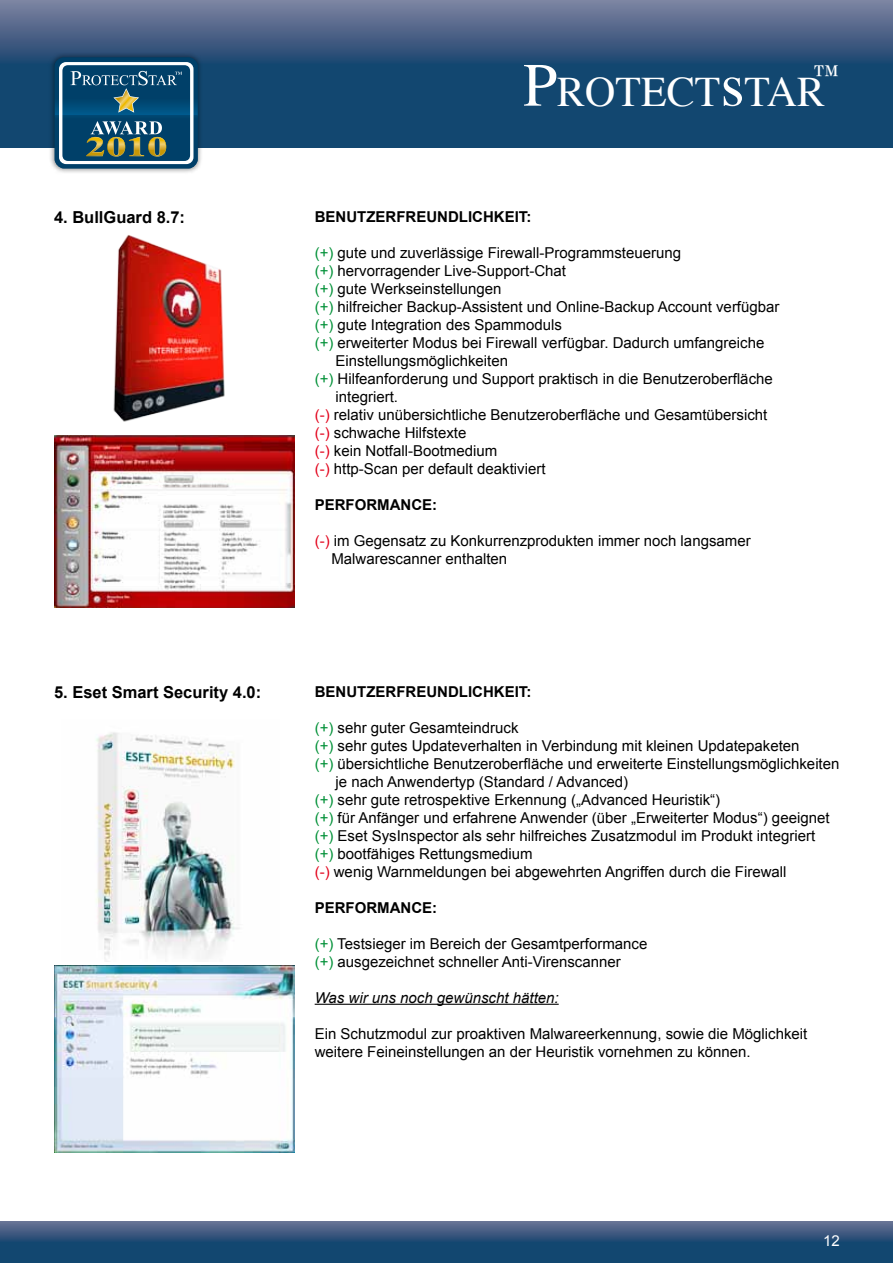
<style>
.page{position:relative;width:893px;height:1263px;background:#fff}
.page>*{position:absolute;margin:0;border:0;box-sizing:border-box;transform-origin:0 0}
.t1{font:42px "Times";color:#fff}
.t2{font:31.5px "Times";color:#fff}
.t3{font:700 16.5px "Arial";color:#000}
.t4{font:15px/18px "Arial";color:#000}
.t5{font:700 15px "Arial";color:#000}
.t6{font:italic 15px "Arial";color:#000}
.t7{font:15px "Arial";color:#fff}
.s1{font-size:61.5px}
.s2{color:#009037}
.s3{color:#e2001a}
</style>
<div class="page">
<svg style="left:0;top:0;width:893px;height:148px;background:#2f557b"></svg>
<svg style="left:0;top:1222px;width:893px;height:41px;background:#295178"></svg>
<img style="left:47px;top:50px;width:159px;height:123px">
<svg style="left:55px;top:58px;width:143px;height:110px;background:#32647d"></svg>
<img style="left:54px;top:436px;width:241px;height:171px">
<img style="left:82px;top:235px;width:184px;height:204px">
<hr style="left:315px;top:1004px;width:244px;height:1px;background:#000">
<img style="left:96px;top:732px;width:144px;height:228px">
<img style="left:54px;top:966px;width:241px;height:186px">
<p class="t3" style="left:54px;top:208px;width:133px">4. BullGuard 8.7:</p>
<p class="t3" style="left:54px;top:683px;width:209px">5. Eset Smart Security 4.0:</p>
<h1 class="t1" style="left:523px;top:52px;width:304px"><span class="s1">P</span>ROTECT<span class="s1">s</span>TAR</h1>
<h2 class="t2" style="left:813px;top:46px;width:32px">™</h2>
<p class="t5" style="left:315px;top:208px;width:54px">BENUTZER</p>
<p class="t5" style="left:396px;top:208px;width:136px">FREUNDLICH KEIT:</p>
<p class="t4" style="left:315px;top:244px;width:368px"><span class="s2">(+)</span> gute und zuverlässige Firewall-Programmsteuerung</p>
<p class="t4" style="left:315px;top:262px;width:253px"><span class="s2">(+)</span> hervorragender Live-Support-Chat</p>
<p class="t4" style="left:315px;top:280px;width:188px"><span class="s2">(+)</span> gute Werkseinstellungen</p>
<p class="t4" style="left:315px;top:298px;width:466px"><span class="s2">(+)</span> hilfreicher Backup-Assistent und Online-Backup Account verfügbar</p>
<p class="t4" style="left:315px;top:316px;width:249px"><span class="s2">(+)</span> gute Integration des Spammoduls</p>
<p class="t4" style="left:315px;top:334px;width:451px"><span class="s2">(+)</span> erweiterter Modus bei Firewall verfügbar. Dadurch umfangreiche</p>
<p class="t4" style="left:335px;top:352px;width:174px">Einstellungsmöglichkeiten</p>
<p class="t4" style="left:315px;top:370px;width:460px"><span class="s2">(+)</span> Hilfeanforderung und Support praktisch in die Benutzeroberfläche</p>
<p class="t4" style="left:335px;top:388px;width:64px">integriert.</p>
<p class="t4" style="left:315px;top:406px;width:454px"><span class="s3">(-)</span> relativ unübersichtliche Benutzeroberfläche und Gesamtübersicht</p>
<p class="t4" style="left:315px;top:424px;width:153px"><span class="s3">(-)</span> schwache Hilfstexte</p>
<p class="t4" style="left:315px;top:442px;width:184px"><span class="s3">(-)</span> kein Notfall-Bootmedium</p>
<p class="t4" style="left:315px;top:460px;width:232px"><span class="s3">(-)</span> http-Scan per default deaktiviert</p>
<p class="t5" style="left:315px;top:496px;width:87px">PERFORMANCE</p>
<p class="t5" style="left:432px;top:496px;width:6px">:</p>
<p class="t4" style="left:331px;top:532px;width:421px;text-indent:-17px"><span class="s3">(-)</span> im Gegensatz zu Konkurrenzprodukten immer noch langsamer<br>Malwarescanner enthalten</p>
<p class="t5" style="left:315px;top:683px;width:54px">BENUTZER</p>
<p class="t5" style="left:396px;top:683px;width:136px">FREUNDLICH KEIT:</p>
<p class="t4" style="left:315px;top:718px;width:205px"><span class="s2">(+)</span> sehr guter Gesamteindruck</p>
<p class="t4" style="left:315px;top:736px;width:486px"><span class="s2">(+)</span> sehr gutes U pdateverhalten in Verbindung mit kleinen U pdatepaketen</p>
<p class="t4" style="left:315px;top:754px;width:526px"><span class="s2">(+)</span> übersichtliche Benutzeroberfläche und erweiterte Einstellungsmöglichkeiten</p>
<p class="t4" style="left:335px;top:772px;width:294px">je nach Anwendertyp (Standard / Advanced)</p>
<p class="t4" style="left:315px;top:790px;width:407px"><span class="s2">(+)</span> sehr gute retrospektive Erkennung („Advanced Heuristik“)</p>
<p class="t4" style="left:315px;top:808px;width:516px"><span class="s2">(+)</span> für Anfänger und erfahrene Anwender (über „Erweiterter Modus“) geeignet</p>
<p class="t4" style="left:315px;top:826px;width:502px"><span class="s2">(+)</span> Eset SysInspector als sehr hilfreiches Zusatzmodul im Produkt integriert</p>
<p class="t4" style="left:315px;top:844px;width:220px"><span class="s2">(+)</span> bootfähiges Rettungsmedium</p>
<p class="t4" style="left:315px;top:862px;width:473px"><span class="s3">(-)</span> wenig Warnmeldungen bei abgewehrten Angriffen durch die Firewall</p>
<p class="t5" style="left:315px;top:899px;width:87px">PERFORMANCE</p>
<p class="t5" style="left:432px;top:899px;width:6px">:</p>
<p class="t4" style="left:315px;top:934px;width:334px"><span class="s2">(+)</span> Testsieger im Bereich der Gesamtperformance <span class="s2">(+)</span> ausgezeichnet schneller Anti-Virenscanner</p>
<p class="t6" style="left:315px;top:989px;width:246px">Was wir uns noch gewünscht hätten:</p>
<p class="t4" style="left:315px;top:1024px;width:494px">Ein Schutzmodul zur proaktiven Malwareerkennung, sowie die Möglichkeit weitere Feineinstellungen an der Heuristik vornehmen zu können.</p>
<p class="t7" style="left:823px;top:1232px;width:18px">12</p>
</div>
